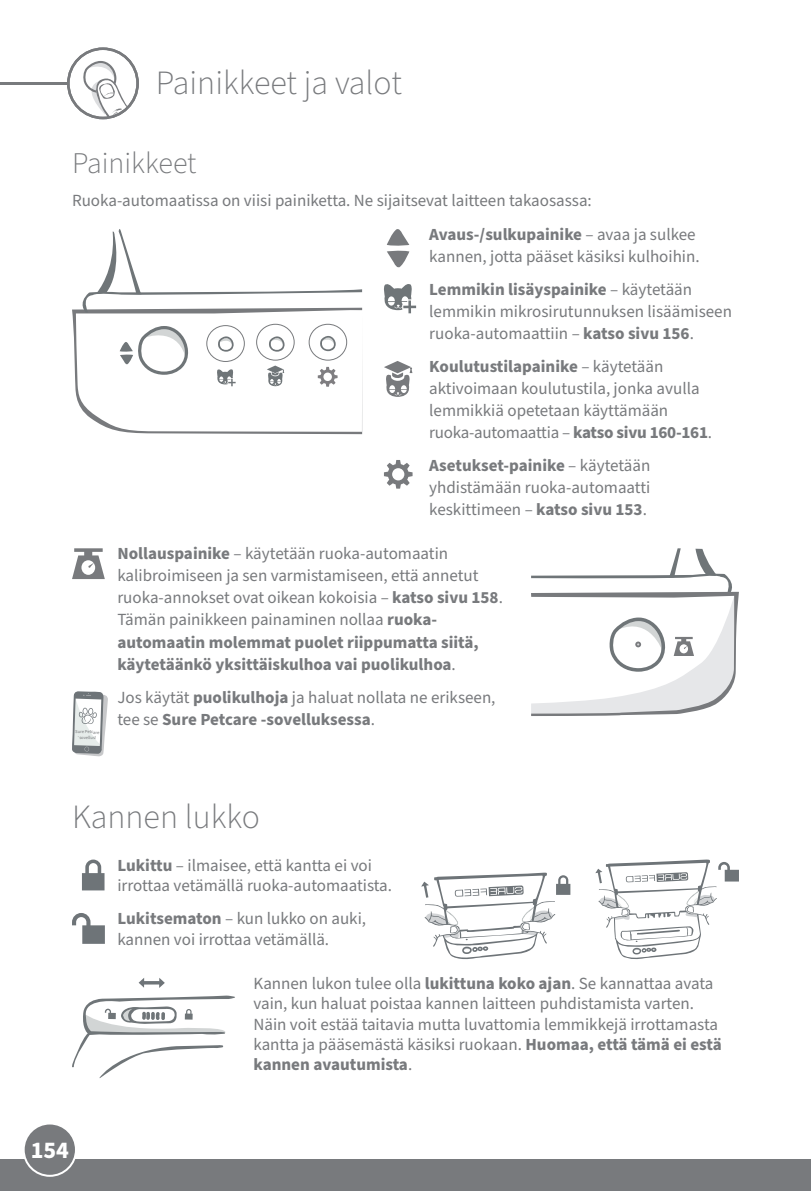
<style>
.page{position:relative;width:811px;height:1191px;background:#fff}
.page>*{position:absolute;margin:0;border:0;box-sizing:border-box;transform-origin:0 0}
.Heading_1__TOC_Inden{font:300 34px "Source Sans Pro";color:#787a7d}
.Heading_2{font:300 34px "Source Sans Pro";color:#787a7d}
.Heading_3{font:300 30px "Source Sans Pro";color:#787a7d}
.t1{font:700 24px "Source Sans Pro";color:#fff}
.Body_Text{font:17px/22px "Source Sans Pro";color:#787a7d}
.Caption_3_center{font:4.6px/5.6px "Source Sans Pro";color:#787a7d;text-align:center}
.s1{font-weight:700}
</style>
<div class="page">
<hr style="left:0;top:82px;width:67px;height:3px;background:#787a7d">
<div style="left:0;top:1159px;width:811px;height:32px;background:#787a7d"></div>
<div style="left:24px;top:1123px;width:52px;height:52px;background:#787a7d;border-radius:50%"></div>
<div style="left:23px;top:1122px;width:54px;height:54px;border:2px solid #fff;border-radius:50%"></div>
<svg style="left:77px;top:61px;width:50px;height:56px"></svg>
<div style="left:67px;top:47px;width:72px;height:72px;border:3px solid #787a7d;border-radius:50%"></div>
<svg style="left:72px;top:229px;width:290px;height:205px"></svg>
<svg style="left:384px;top:284px;width:32px;height:29px"></svg>
<svg style="left:384px;top:361px;width:28px;height:36px"></svg>
<svg style="left:384px;top:460px;width:28px;height:28px"></svg>
<svg style="left:72px;top:548px;width:33px;height:31px"></svg>
<svg style="left:531px;top:548px;width:208px;height:168px"></svg>
<svg style="left:72px;top:691px;width:36px;height:65px"></svg>
<svg style="left:82px;top:859px;width:22px;height:31px"></svg>
<svg style="left:421px;top:872px;width:149px;height:88px"></svg>
<svg style="left:595px;top:859px;width:144px;height:100px"></svg>
<svg style="left:72px;top:913px;width:33px;height:30px"></svg>
<svg style="left:139px;top:978px;width:26px;height:10px"></svg>
<svg style="left:72px;top:995px;width:163px;height:83px"></svg>
<svg style="left:387px;top:229px;width:22px;height:39px"></svg>
<p class="Heading_1__TOC_Inden" style="left:156px;top:60px;width:247px">Painikkeet ja valot</p>
<p class="Heading_3" style="left:72px;top:143px;width:126px">Painikkeet</p>
<p class="Body_Text" style="left:72px;top:190px;width:521px">Ruoka-automaatissa on viisi painiketta. Ne sijaitsevat laitteen takaosassa:</p>
<p class="Body_Text" style="left:429px;top:224px;width:272px"><span class="s1">Avaus-/sulkupainike</span> – avaa ja sulkee kannen, jotta pääset käsiksi kulhoihin.</p>
<p class="Body_Text" style="left:429px;top:279px;width:304px"><span class="s1">Lemmikin lisäyspainike</span> – käytetään lemmikin mikrosirutunnuksen lisäämiseen ruoka-automaattiin – <span class="s1">katso sivu 156</span>.</p>
<p class="Body_Text" style="left:429px;top:356px;width:284px"><span class="s1">Koulutustilapainike</span> – käytetään aktivoimaan koulutustila, jonka avulla lemmikkiä opetetaan käyttämään ruoka‑automaattia – <span class="s1">katso sivu 160-161</span>.</p>
<p class="Body_Text" style="left:429px;top:455px;width:222px;text-align:justify"><span class="s1">Asetukset-painike</span> – käytetään yhdistämään ruoka-automaatti keskittimeen – <span class="s1">katso sivu 153</span>.</p>
<p class="Body_Text" style="left:117px;top:543px;width:387px"><span class="s1">Nollauspainike</span> – käytetään ruoka-automaatin kalibroimiseen ja sen varmistamiseen, että annetut ruoka‑annokset ovat oikean kokoisia – <span class="s1">katso sivu 158</span>.<br>Tämän painikkeen painaminen nollaa <span class="s1">ruoka&shy;automaatin molemmat puolet riippumatta siitä, käytetäänkö yksittäiskulhoa vai puolikulhoa</span>.</p>
<p class="Caption_3_center" style="left:75px;top:728px;width:26px;rotate:2deg">Sure Petcare -sovellus!</p>
<p class="Body_Text" style="left:117px;top:686px;width:380px">Jos käytät <span class="s1">puolikulhoja</span> ja haluat nollata ne erikseen, tee se <span class="s1">Sure Petcare -sovelluksessa</span>.</p>
<p class="Heading_2" style="left:72px;top:794px;width:189px">Kannen lukko</p>
<p class="Body_Text" style="left:117px;top:855px;width:276px;line-height:20.4px"><span class="s1">Lukittu</span> – ilmaisee, että kantta ei voi irrottaa vetämällä ruoka-automaatista.</p>
<p class="Body_Text" style="left:117px;top:908px;width:250px;line-height:20.4px"><span class="s1">Lukitsematon</span> – kun lukko on auki, kannen voi irrottaa vetämällä.</p>
<p class="Body_Text" style="left:253px;top:973px;width:470px;line-height:20.4px">Kannen lukon tulee olla <span class="s1">lukittuna koko ajan</span>. Se kannattaa avata vain, kun haluat poistaa kannen laitteen puhdistamista varten.<br>Näin voit estää taitavia mutta luvattomia lemmikkejä irrottamasta kantta ja pääsemästä käsiksi ruokaan. <span class="s1">Huomaa, että tämä ei estä kannen avautumista</span>.</p>
<h3 class="t1" style="left:31px;top:1133px;width:40px">154</h3>
</div>
